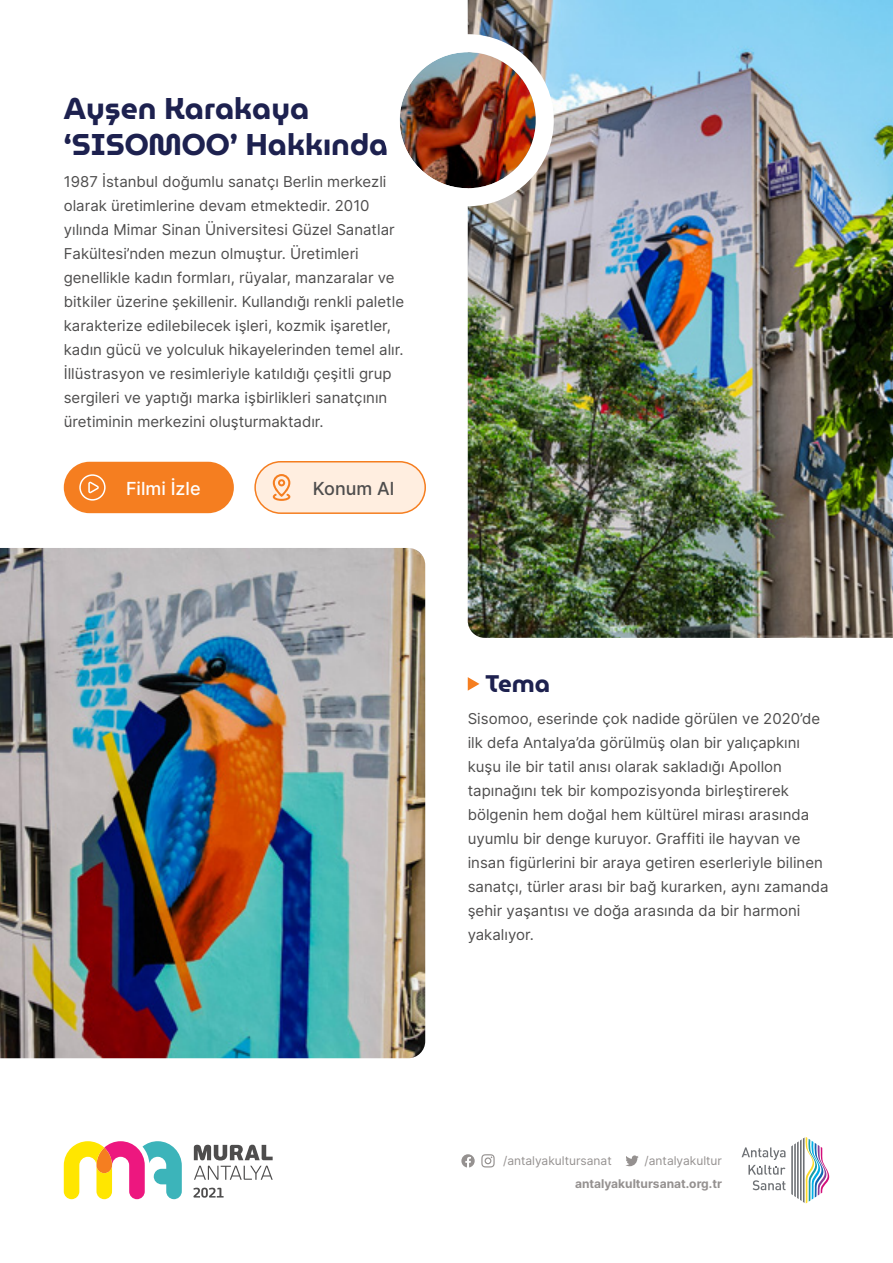
<style>
.page{position:relative;width:893px;height:1263px;background:#fff}
.page>*{position:absolute;margin:0;border:0;box-sizing:border-box;transform-origin:0 0}
.t1{font:700 30px/36px "Museo Moderno";color:#1d214f}
.t2{font:700 24px "Museo Moderno";color:#1d214f}
.t3{font:500 18px "Inter";color:#fff}
.t4{font:500 18px "Inter";color:#4e4d4d}
.t5{font:15px/24px "Inter";color:#4e4d4d}
.t6{font:12px "Inter";color:#959190}
.t7{font:700 12px "Inter";color:#959190}
</style>
<div class="page">
<img style="left:468px;top:0;width:425px;height:638px">
<svg style="left:64px;top:1141px;width:118px;height:58px"></svg>
<svg style="left:193px;top:1187px;width:31px;height:11px"></svg>
<svg style="left:194px;top:1145px;width:79px;height:35px"></svg>
<svg style="left:468px;top:677px;width:11px;height:14px"></svg>
<div style="left:64px;top:462px;width:170px;height:51px;background:#f57e20;border-radius:26px"></div>
<svg style="left:79px;top:474px;width:27px;height:27px"></svg>
<div style="left:255px;top:462px;width:170px;height:51px;background:#ffeee0;border-radius:26px"></div>
<div style="left:254px;top:461px;width:172px;height:53px;border:2px solid #f57e20;border-radius:26px"></div>
<svg style="left:273px;top:474px;width:17px;height:27px"></svg>
<img style="left:0;top:548px;width:425px;height:510px">
<img style="left:400px;top:52px;width:136px;height:136px;border-radius:68px">
<div style="left:382px;top:34px;width:172px;height:172px;border:18px solid #fff;border-radius:50%"></div>
<svg style="left:791px;top:1137px;width:38px;height:66px"></svg>
<svg style="left:742px;top:1147px;width:43px;height:43px"></svg>
<svg style="left:461px;top:1154px;width:14px;height:13px"></svg>
<svg style="left:481px;top:1154px;width:14px;height:13px"></svg>
<svg style="left:626px;top:1155px;width:13px;height:11px"></svg>
<h1 class="t1" style="left:64px;top:91px;width:326px">Ayşen Karakaya ‘SISOMOO’ Hakkında</h1>
<p class="t5" style="left:64px;top:169px;width:342px">1987 İstanbul doğumlu sanatçı Berlin merkezli olarak üretimlerine devam etmektedir. 2010 yılında Mimar Sinan Üniversitesi Güzel Sanatlar Fakültesi’nden mezun olmuştur. Üretimleri genellikle kadın formları, rüyalar, manzaralar ve bitkiler üzerine şekillenir. Kullandığı renkli paletle karakterize edilebilecek işleri, kozmik işaretler, kadın gücü ve yolculuk hikayelerinden temel alır.<br>İllüstrasyon ve resimleriyle katıldığı çeşitli grup sergileri ve yaptığı marka işbirlikleri sanatçının üretiminin merkezini oluşturmaktadır.</p>
<p class="t3" style="left:126px;top:475px;width:76px">Filmi İzle</p>
<p class="t4" style="left:313px;top:475px;width:83px">Konum Al</p>
<h2 class="t2" style="left:486px;top:666px;width:66px">Tema</h2>
<p class="t5" style="left:468px;top:706px;width:362px">Sisomoo, eserinde çok nadide görülen ve 2020’de ilk defa Antalya’da görülmüş olan bir yalıçapkını kuşu ile bir tatil anısı olarak sakladığı Apollon tapınağını tek bir kompozisyonda birleştirerek bölgenin hem doğal hem kültürel mirası arasında uyumlu bir denge kuruyor. Graffiti ile hayvan ve insan figürlerini bir araya getiren eserleriyle bilinen sanatçı, türler arası bir bağ kurarken, aynı zamanda şehir yaşantısı ve doğa arasında da bir harmoni yakalıyor.</p>
<p class="t6" style="left:503px;top:1151px;width:110px">/antalyakultursanat</p>
<p class="t6" style="left:645px;top:1151px;width:79px">/antalyakultur</p>
<p class="t7" style="left:575px;top:1174px;width:148px">antalyakultursanat.org.tr</p>
</div>
